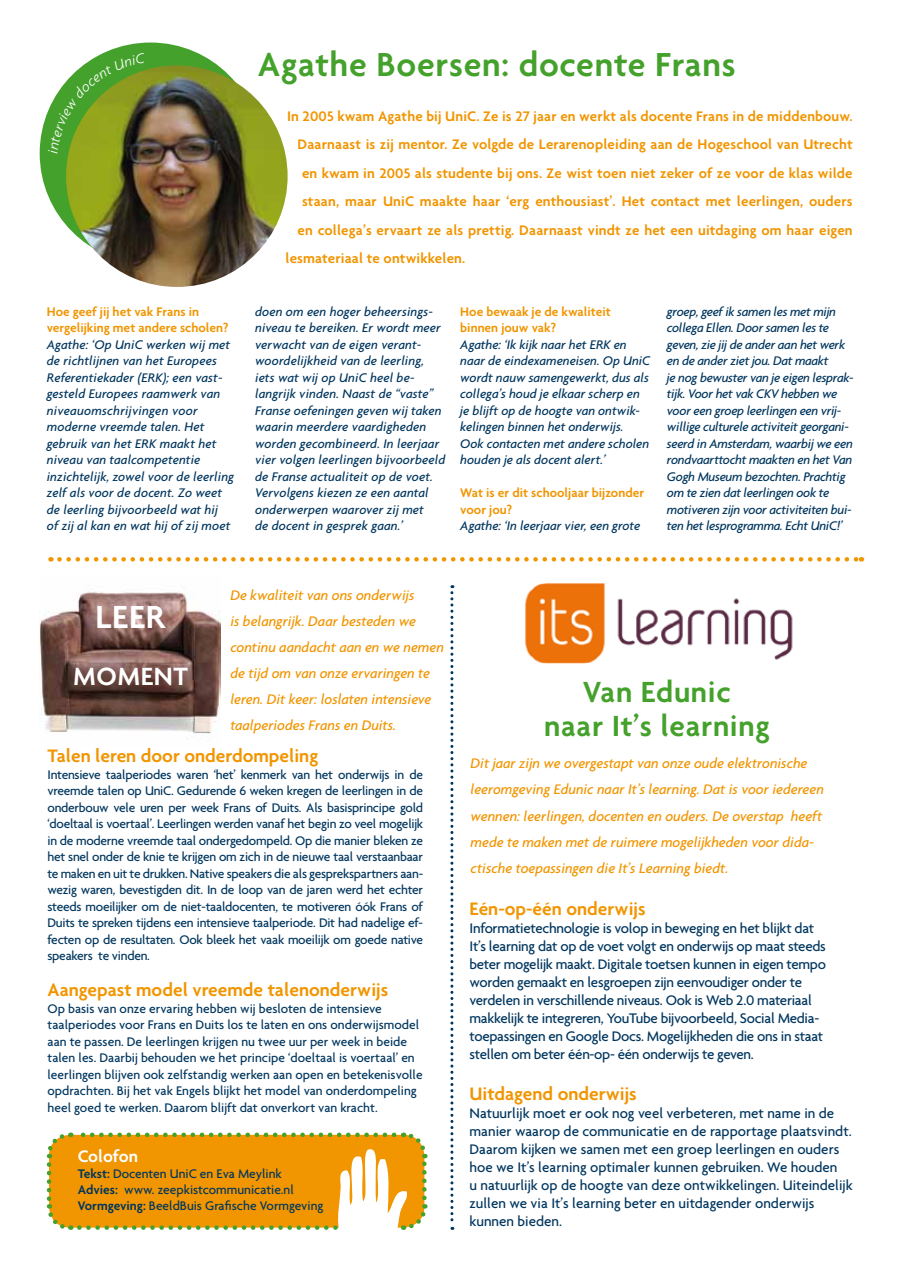
<style>
.page{position:relative;width:910px;height:1280px;background:#fff}
.page>*{position:absolute;margin:0;border:0;box-sizing:border-box;transform-origin:0 0}
.t1{font:600 36px "Agenda";letter-spacing:.02em;color:#44a12b}
.t2{font:600 34.5px "Agenda";color:#fff}
.t3{font:600 31.5px/34.5px "Agenda";letter-spacing:.02em;color:#44a12b;text-align:center}
.t4{font:600 27px "Agenda";letter-spacing:.02em;color:#fff}
.t5{font:600 19.5px "Agenda";color:#f19500}
.t6{font:600 18px "Agenda";color:#fff}
.t7{font:15px/18px "Agenda";letter-spacing:-.02em;color:#00365e}
.t8{font:italic 15px/26.1px "Agenda";color:#f19500}
.t9{font:600 15px "Agenda";letter-spacing:.01em;color:#f19500}
.t10{font:15px/18px "Agenda";color:#00365e}
.t11{font:13.5px/16.5px "Agenda";color:#00365e}
.t12{font:italic 13.5px/16.5px "Agenda Alt";color:#00365e}
.t13{font:italic 13.5px/16.5px "Agenda Alt";letter-spacing:-.02em;color:#00365e}
.t14{font:600 13.5px/16.5px "Agenda";color:#f19500}
.s1{font-weight:600}
</style>
<div class="page">
<img style="left:525px;top:583px;width:268px;height:81px">
<div style="left:40px;top:43px;width:221px;height:221px;background:#44a12b;border-radius:50%"></div>
<img style="left:66px;top:65px;width:222px;height:222px;border-radius:111px">
<img style="left:39px;top:592px;width:181px;height:142px">
<svg style="left:59px;top:557px;width:803px;height:5px"></svg>
<svg style="left:450px;top:585px;width:3px;height:645px"></svg>
<svg style="left:46px;top:1132px;width:382px;height:98px;background:#eba527"></svg>
<svg style="left:48px;top:53px;width:98px;height:100px"></svg>
<h1 class="t1" style="left:258px;top:42px;width:479px">Agathe Boersen: docente Frans</h1>
<p class="t14" style="left:47px;top:303px;width:183px">Hoe geef jij het vak Frans in vergelijking met andere scholen?</p>
<p class="t12" style="left:47px;top:336px;width:189px">Agathe: ‘Op UniC werken wij met de richtlijnen van het Europees<br>Referentiekader (ERK); een vast&shy;gesteld Europees raamwerk van niveauomschrijvingen voor moderne vreemde talen. Het gebruik van het ERK maakt het niveau van taalcompetentie inzichtelijk, zowel voor de leerling zelf als voor de docent. Zo weet de leerling bijvoorbeeld wat hij<br>of zij al kan en wat hij of zij moet</p>
<p class="t9" style="left:287px;top:107px;width:567px">In 2005 kwam Agathe bij UniC. Ze is 27 jaar en werkt als docente Frans in de middenbouw.</p>
<p class="t9" style="left:298px;top:135px;width:557px">Daarnaast is zij mentor. Ze volgde de Lerarenopleiding aan de Hogeschool van Utrecht</p>
<p class="t9" style="left:302px;top:164px;width:552px">en kwam in 2005 als studente bij ons. Ze wist toen niet zeker of ze voor de klas wilde</p>
<p class="t9" style="left:302px;top:192px;width:552px">staan, maar UniC maakte haar ‘erg enthousiast’. Het contact met leerlingen, ouders</p>
<p class="t9" style="left:298px;top:221px;width:557px">en collega’s ervaart ze als prettig. Daarnaast vindt ze het een uitdaging om haar eigen</p>
<p class="t9" style="left:286px;top:249px;width:181px">lesmateriaal te ontwikkelen.</p>
<p class="t12" style="left:255px;top:303px;width:192px">doen om een hoger beheersings&shy;niveau te bereiken. Er wordt meer verwacht van de eigen verant&shy;woordelijkheid van de leerling, iets wat wij op UniC heel be&shy;langrijk vinden. Naast de “vaste”<br>Franse oefeningen geven wij taken waarin meerdere vaardigheden worden gecombineerd. In leerjaar vier volgen leerlingen bijvoorbeeld de Franse actualiteit op de voet.<br>Vervolgens kiezen ze een aantal onderwerpen waarover zij met<br>de docent in gesprek gaan.’</p>
<p class="t14" style="left:460px;top:303px;width:152px">Hoe bewaak je de kwaliteit binnen jouw vak?</p>
<p class="t12" style="left:460px;top:336px;width:191px">Agathe: ‘Ik kijk naar het ERK en naar de eindexameneisen. Op UniC wordt nauw samengewerkt, dus als collega’s houd je elkaar scherp en je blijft op de hoogte van ontwik&shy;kelingen binnen het onderwijs.<br>Ook contacten met andere scholen houden je als docent alert.’</p>
<p class="t14" style="left:460px;top:484px;width:185px">Wat is er dit schooljaar bijzonder voor jou?</p>
<p class="t12" style="left:460px;top:517px;width:181px">Agathe: ‘In leerjaar vier, een grote</p>
<p class="t13" style="left:667px;top:303px;width:188px">groep, geef ik samen les met mijn collega Ellen. Door samen les te geven, zie jij de ander aan het werk en de ander ziet jou. Dat maakt<br>je nog bewuster van je eigen lesprak&shy;tijk. Voor het vak CKV hebben we voor een groep leerlingen een vrij&shy;willige culturele activiteit georgani&shy;seerd in Amsterdam, waarbij we een rondvaarttocht maakten en het Van Gogh Museum bezochten. Prachtig om te zien dat leerlingen ook te motiveren zijn voor activiteiten bui&shy;ten het lesprogramma. Echt UniC!’</p>
<h2 class="t2" style="left:96px;top:596px;width:72px">LEER</h2>
<h3 class="t4" style="left:73px;top:660px;width:116px">MOMENT</h3>
<p class="t8" style="left:230px;top:581px;width:215px">De kwaliteit van ons onderwijs<br>is belangrijk. Daar besteden we continu aandacht aan en we nemen de tijd om van onze ervaringen te leren. Dit keer: loslaten intensieve taalperiodes Frans en Duits.</p>
<h3 class="t5" style="left:48px;top:744px;width:272px">Talen leren door onderdompeling</h3>
<p class="t11" style="left:48px;top:766px;width:377px;text-align:justify">Intensieve taalperiodes waren ‘het’ kenmerk van het onderwijs in de vreemde talen op UniC. Gedurende 6 weken kregen de leerlingen in de onderbouw vele uren per week Frans of Duits. Als basisprincipe gold ‘doeltaal is voertaal’. Leerlingen werden vanaf het begin zo veel mogelijk in de moderne vreemde taal ondergedompeld. Op die manier bleken ze het snel onder de knie te krijgen om zich in de nieuwe taal verstaanbaar te maken en uit te drukken. Native speakers die als gesprekspartners aan&shy;wezig waren, bevestigden dit. In de loop van de jaren werd het echter steeds moeilijker om de niet-taaldocenten, te motiveren óók Frans of Duits te spreken tijdens een intensieve taalperiode. Dit had nadelige ef&shy;fecten op de resultaten. Ook bleek het vaak moeilijk om goede native speakers te vinden.</p>
<h3 class="t5" style="left:48px;top:978px;width:342px">Aangepast model vreemde talenonderwijs</h3>
<p class="t11" style="left:48px;top:1000px;width:377px">Op basis van onze ervaring hebben wij besloten de intensieve taalperiodes voor Frans en Duits los te laten en ons onderwijsmodel aan te passen. De leerlingen krijgen nu twee uur per week in beide talen les. Daarbij behouden we het principe ‘doeltaal is voertaal’ en leerlingen blijven ook zelfstandig werken aan open en betekenisvolle opdrachten. Bij het vak Engels blijkt het model van onderdompeling heel goed te werken. Daarom blijft dat onverkort van kracht.</p>
<h3 class="t6" style="left:78px;top:1145px;width:62px">Colofon</h3>
<p class="t11" style="left:78px;top:1165px;width:247px"><span class="s1">Tekst:</span> Docenten UniC en Eva Meylink<br><span class="s1">Advies:</span> www. zeepkistcommunicatie.nl<br><span class="s1">Vormgeving:</span> BeeldBuis Grafische Vormgeving</p>
<h3 class="t3" style="left:544px;top:673px;width:227px">Van Edunic<br>naar It’s learning</h3>
<p class="t8" style="left:471px;top:750px;width:355px">Dit jaar zijn we overgestapt van onze oude elektronische leeromgeving Edunic naar It’s learning. Dat is voor iedereen wennen: leerlingen, docenten en ouders. De overstap heeft mede te maken met de ruimere mogelijkheden voor dida&shy;ctische toepassingen die It’s Learning biedt.</p>
<h3 class="t5" style="left:469px;top:896px;width:177px">Eén-op-één onderwijs</h3>
<p class="t7" style="left:469px;top:918px;width:358px">Informatietechnologie is volop in beweging en het blijkt dat It’s learning dat op de voet volgt en onderwijs op maat steeds beter mogelijk maakt. Digitale toetsen kunnen in eigen tempo worden gemaakt en lesgroepen zijn eenvoudiger onder te verdelen in verschillende niveaus. Ook is Web 2.0 materiaal makkelijk te integreren, YouTube bijvoorbeeld, Social Media&shy;toepassingen en Google Docs. Mogelijkheden die ons in staat stellen om beter één-op- één onderwijs te geven.</p>
<h3 class="t5" style="left:469px;top:1082px;width:169px">Uitdagend onderwijs</h3>
<p class="t10" style="left:469px;top:1104px;width:385px">Natuurlijk moet er ook nog veel verbeteren, met name in de manier waarop de communicatie en de rapportage plaatsvindt.<br>Daarom kijken we samen met een groep leerlingen en ouders hoe we It’s learning optimaler kunnen gebruiken. We houden<br>u natuurlijk op de hoogte van deze ontwikkelingen. Uiteindelijk zullen we via It’s learning beter en uitdagender onderwijs kunnen bieden.</p>
</div>
